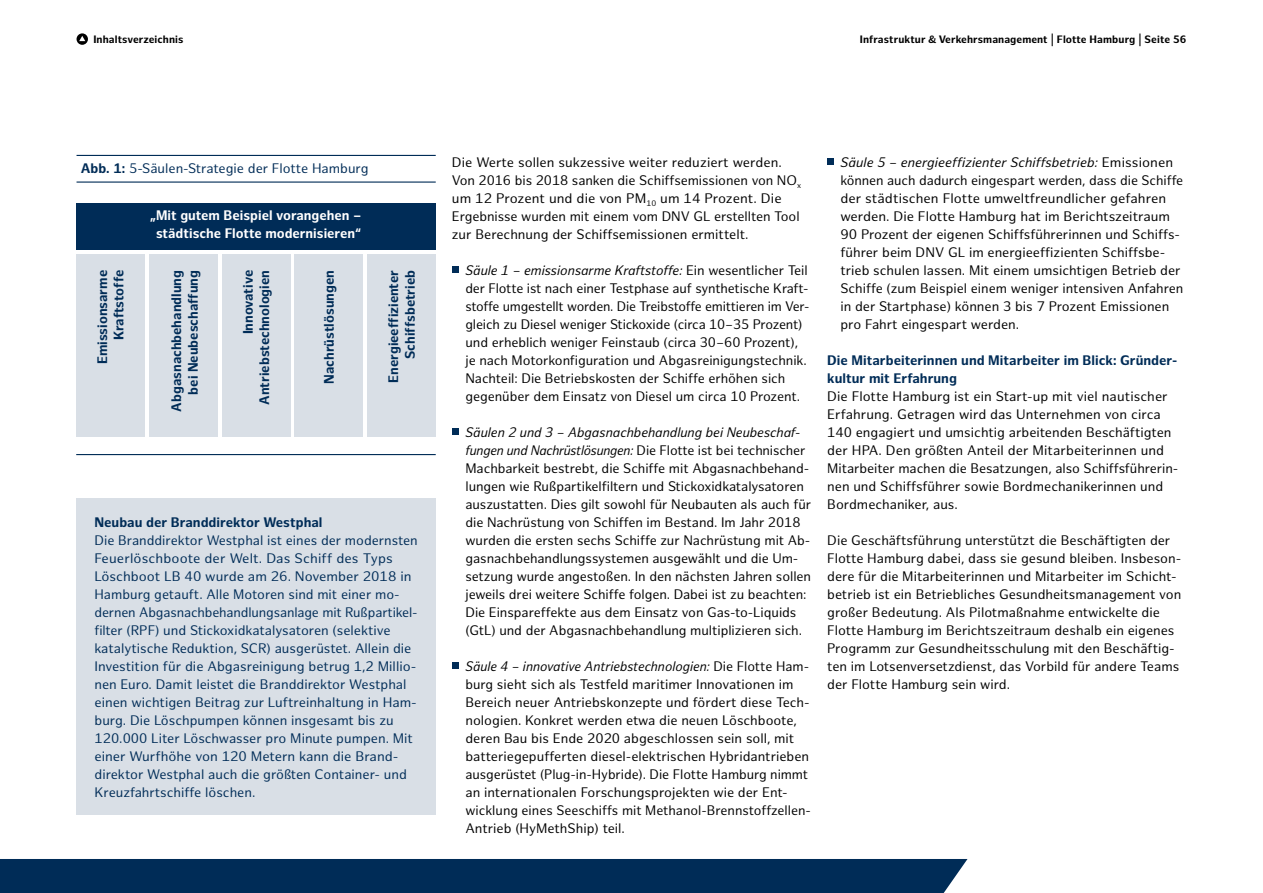
<style>
.page{position:relative;width:1263px;height:893px;background:#fff}
.page>*{position:absolute;margin:0;border:0;box-sizing:border-box;transform-origin:0 0}
.t1{font:13.5px/18px "Hamburg Sans";letter-spacing:-.005em;color:#000}
.t2{font:13.5px/18px "Hamburg Sans";color:#002c57}
.t3{font:700 13.5px/16.5px "Hamburg Sans";color:#002c57;text-align:right}
.t4{font:700 13.5px/18px "Hamburg Sans";color:#fff;text-align:center}
.t5{font:700 10.5px "Hamburg Sans";letter-spacing:.01em;color:#000}
.s1{font-weight:700}
.s2{font-style:italic}
</style>
<div class="page">
<div style="left:0;top:859px;width:967px;height:34px;background:#002c57"></div>
<svg style="left:77px;top:33px;width:11px;height:12px"></svg>
<svg style="left:79px;top:36px;width:6px;height:5px"></svg>
<svg style="left:452px;top:267px;width:6px;height:6px"></svg>
<svg style="left:452px;top:429px;width:6px;height:6px"></svg>
<svg style="left:452px;top:663px;width:6px;height:6px"></svg>
<div style="left:827px;top:159px;width:7px;height:6px;background:#002c57"></div>
<div style="left:77px;top:498px;width:359px;height:317px;background:#d9dfe6"></div>
<hr style="left:77px;top:155px;width:359px;height:1px;background:#002c57">
<hr style="left:77px;top:181px;width:359px;height:2px;background:#002c57">
<div style="left:77px;top:254px;width:68px;height:183px;background:#d9dfe6"></div>
<div style="left:149px;top:254px;width:68px;height:183px;background:#d9dfe6"></div>
<div style="left:222px;top:254px;width:68px;height:183px;background:#d9dfe6"></div>
<div style="left:295px;top:254px;width:68px;height:183px;background:#d9dfe6"></div>
<div style="left:368px;top:254px;width:68px;height:183px;background:#d9dfe6"></div>
<div style="left:76px;top:203px;width:360px;height:46px;background:#002c57"></div>
<hr style="left:76px;top:454px;width:360px;height:1px;background:#002c57">
<p class="t5" style="left:93px;top:33px;width:92px">Inhaltsverzeichnis</p>
<p class="t5" style="left:860px;top:33px;width:328px">Infrastruktur &amp; Verkehrsmanagement | Flotte Hamburg | Seite 56</p>
<p class="t2" style="left:81px;top:160px;width:289px"><span class="s1">Abb. 1:</span> 5-Säulen-Strategie der Flotte Hamburg</p>
<p class="t4" style="left:150px;top:207px;width:213px">„Mit gutem Beispiel vorangehen – städtische Flotte modernisieren“</p>
<p class="t3" style="left:240px;top:405px;width:136px;rotate:-90deg">Innovative<br>Antriebstechnologien</p>
<p class="t3" style="left:386px;top:383px;width:114px;rotate:-90deg">Energieeffizienter<br>Schiffsbetrieb</p>
<p class="t3" style="left:95px;top:364px;width:96px;rotate:-90deg">Emissionsarme<br>Kraftstoffe</p>
<p class="t3" style="left:169px;top:412px;width:143px;rotate:-90deg">Abgasnachbehandlung bei Neubeschaffung</p>
<p class="t3" style="left:321px;top:384px;width:115px;rotate:-90deg">Nachrüstlösungen</p>
<p class="t3" style="left:94px;top:514px;width:230px">Neubau der Branddirektor Westphal</p>
<p class="t2" style="left:94px;top:531px;width:325px">Die Branddirektor Westphal ist eines der modernsten Feuerlöschboote der Welt. Das Schiff des Typs Löschboot LB 40 wurde am 26. November 2018 in Hamburg getauft. Alle Motoren sind mit einer mo&shy;dernen Abgasnachbehandlungsanlage mit Rußpartikel&shy;filter (RPF) und Stickoxidkatalysatoren (selektive katalytische Reduktion, SCR) ausgerüstet. Allein die Investition für die Abgasreinigung betrug 1,2 Millio&shy;nen Euro. Damit leistet die Branddirektor Westphal einen wichtigen Beitrag zur Luftreinhaltung in Ham&shy;burg. Die Löschpumpen können insgesamt bis zu 120.000 Liter Löschwasser pro Minute pumpen. Mit einer Wurfhöhe von 120 Metern kann die Brand&shy;direktor Westphal auch die größten Container- und Kreuzfahrtschiffe löschen.</p>
<p class="t1" style="left:452px;top:153px;width:351px">Die Werte sollen sukzessive weiter reduziert werden.<br>Von 2016 bis 2018 sanken die Schiffsemissionen von NO<sub>x </sub>um 12 Prozent und die von PM<sub>10</sub> um 14 Prozent. Die Ergebnisse wurden mit einem vom DNV GL erstellten Tool zur Berechnung der Schiffsemissionen ermittelt.</p>
<p class="t1" style="left:465px;top:261px;width:345px"><span class="s2">Säule 1 – emissionsarme Kraftstoffe:</span> Ein wesentlicher Teil der Flotte ist nach einer Testphase auf synthetische Kraft&shy;stoffe umgestellt worden. Die Treibstoffe emittieren im Ver&shy;gleich zu Diesel weniger Stickoxide (circa 10–35 Prozent) und erheblich weniger Feinstaub (circa 30–60 Prozent), je nach Motorkonfiguration und Abgasreinigungstechnik.<br>Nachteil: Die Betriebskosten der Schiffe erhöhen sich gegenüber dem Einsatz von Diesel um circa 10 Prozent.</p>
<p class="t1" style="left:465px;top:423px;width:347px"><span class="s2">Säulen 2 und 3 – Abgasnachbehandlung bei Neubeschaf&shy;fungen und Nachrüstlösungen:</span> Die Flotte ist bei technischer Machbarkeit bestrebt, die Schiffe mit Abgasnachbehand&shy;lungen wie Rußpartikelfiltern und Stickoxidkatalysatoren auszustatten. Dies gilt sowohl für Neubauten als auch für die Nachrüstung von Schiffen im Bestand. Im Jahr 2018 wurden die ersten sechs Schiffe zur Nachrüstung mit Ab&shy;gasnachbehandlungssystemen ausgewählt und die Um&shy;setzung wurde angestoßen. In den nächsten Jahren sollen jeweils drei weitere Schiffe folgen. Dabei ist zu beachten:<br>Die Einspareffekte aus dem Einsatz von Gas-to-Liquids (GtL) und der Abgasnachbehandlung multiplizieren sich.</p>
<p class="t1" style="left:465px;top:657px;width:347px"><span class="s2">Säule 4 – innovative Antriebstechnologien:</span> Die Flotte Ham&shy;burg sieht sich als Testfeld maritimer Innovationen im Bereich neuer Antriebskonzepte und fördert diese Tech&shy;nologien. Konkret werden etwa die neuen Löschboote, deren Bau bis Ende 2020 abgeschlossen sein soll, mit batteriegepufferten diesel-elektrischen Hybridantrieben ausgerüstet (Plug-in-Hybride). Die Flotte Hamburg nimmt an internationalen Forschungsprojekten wie der Ent&shy;wicklung eines Seeschiffs mit Methanol-Brennstoffzellen-Antrieb (HyMethShip) teil.</p>
<p class="t1" style="left:840px;top:153px;width:345px"><span class="s2">Säule 5 – energieeffizienter Schiffsbetrieb:</span> Emissionen können auch dadurch eingespart werden, dass die Schiffe der städtischen Flotte umweltfreundlicher gefahren werden. Die Flotte Hamburg hat im Berichtszeitraum 90 Prozent der eigenen Schiffsführerinnen und Schiffs&shy;führer beim DNV GL im energieeffizienten Schiffsbe&shy;trieb schulen lassen. Mit einem umsichtigen Betrieb der Schiffe (zum Beispiel einem weniger intensiven Anfahren in der Startphase) können 3 bis 7 Prozent Emissionen pro Fahrt eingespart werden.</p>
<p class="t3" style="left:827px;top:351px;width:351px;line-height:18px;text-align:left">Die Mitarbeiterinnen und Mitarbeiter im Blick: Gründer&shy;kultur mit Erfahrung</p>
<p class="t1" style="left:827px;top:387px;width:353px">Die Flotte Hamburg ist ein Start-up mit viel nautischer Erfahrung. Getragen wird das Unternehmen von circa 140 engagiert und umsichtig arbeitenden Beschäftigten der HPA. Den größten Anteil der Mitarbeiterinnen und Mitarbeiter machen die Besatzungen, also Schiffsführerin&shy;nen und Schiffsführer sowie Bordmechanikerinnen und Bordmechaniker, aus.</p>
<p class="t1" style="left:827px;top:531px;width:356px">Die Geschäftsführung unterstützt die Beschäftigten der Flotte Hamburg dabei, dass sie gesund bleiben. Insbeson&shy;dere für die Mitarbeiterinnen und Mitarbeiter im Schicht&shy;betrieb ist ein Betriebliches Gesundheitsmanagement von großer Bedeutung. Als Pilotmaßnahme entwickelte die Flotte Hamburg im Berichtszeitraum deshalb ein eigenes Programm zur Gesundheitsschulung mit den Beschäftig&shy;ten im Lotsenversetzdienst, das Vorbild für andere Teams der Flotte Hamburg sein wird.</p>
</div>
